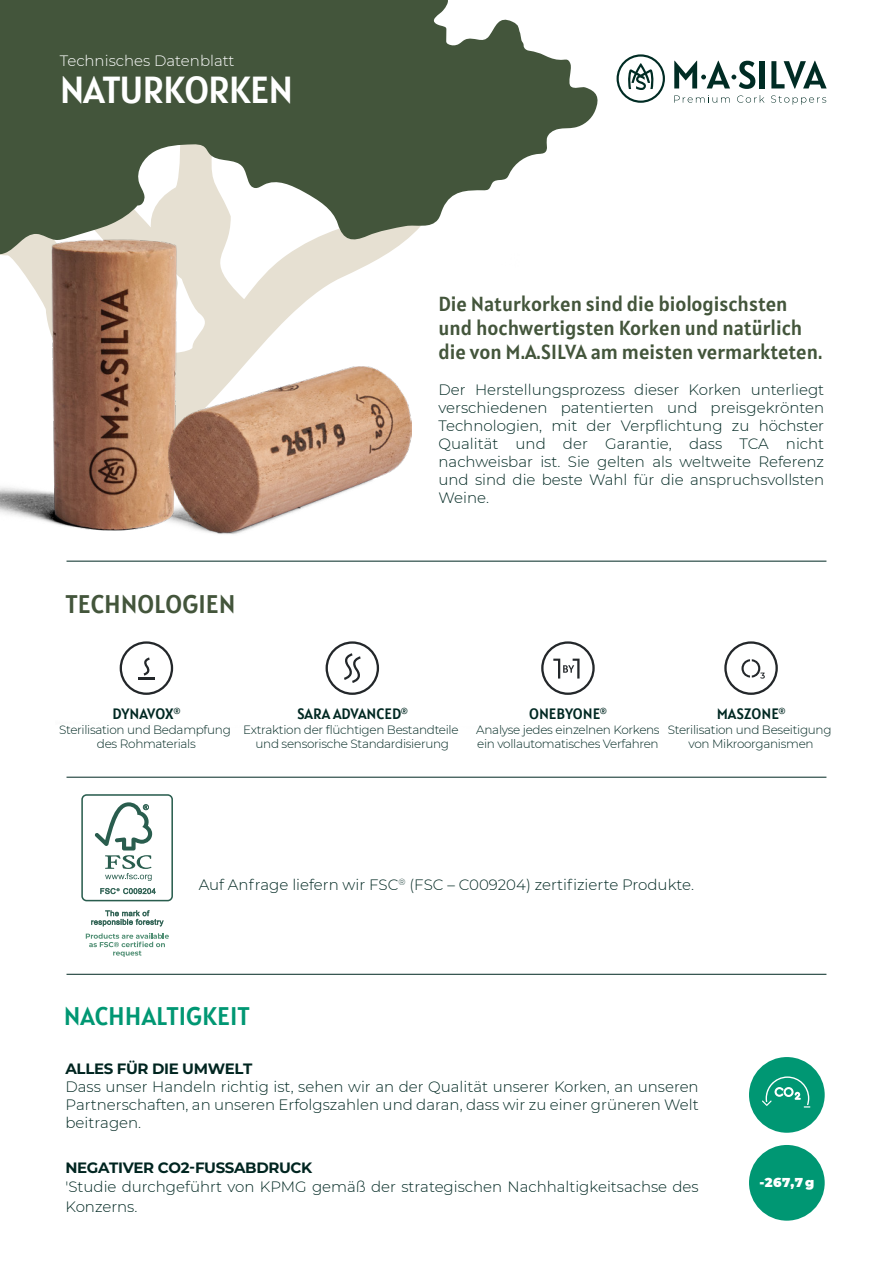
<style>
.page{position:relative;width:893px;height:1263px;background:#fff}
.page>*{position:absolute;margin:0;border:0;box-sizing:border-box;transform-origin:0 0}
.t1{font:37.5px "Alatsi";letter-spacing:-.025em;color:#fff}
.t2{font:25.35px "Alatsi";color:#009773}
.t3{font:25.35px "Alatsi";color:#43553b}
.t4{font:20.25px/24.3px "Alatsi";color:#43553b}
.t5{font:300 15px/18px "Montserrat";color:#002822;text-align:justify}
.t6{font:700 15px "Montserrat";letter-spacing:-.025em;color:#002520}
.t7{font:15px "Alatsi";color:#002822}
.t8{font:300 15px "Montserrat";color:#fff}
.t9{font:900 12.9px "Montserrat";color:#fff}
.t10{font:300 12px/14.4px "Montserrat";letter-spacing:-.025em;color:#002822;text-align:center}
</style>
<div class="page">
<svg style="left:206px;top:299px;width:102px;height:67px;fill:#e6e0d2"></svg>
<hr style="left:67px;top:561px;width:759px;height:1px;background:#002822">
<div style="left:749px;top:1057px;width:76px;height:76px;background:#009773;border-radius:50%"></div>
<svg style="left:762px;top:1076px;width:48px;height:31px"></svg>
<div style="left:749px;top:1145px;width:76px;height:76px;background:#009773;border-radius:50%"></div>
<svg style="left:0;top:0;width:598px;height:299px;fill:#43553b"></svg>
<svg style="left:674px;top:95px;width:56px;height:8px"></svg>
<svg style="left:737px;top:95px;width:27px;height:8px"></svg>
<svg style="left:771px;top:95px;width:55px;height:10px"></svg>
<div style="left:760px;top:61px;width:5px;height:27px;background:#002c24"></div>
<svg style="left:771px;top:61px;width:56px;height:28px"></svg>
<svg style="left:674px;top:61px;width:81px;height:28px"></svg>
<svg style="left:617px;top:54px;width:48px;height:49px"></svg>
<img style="left:0;top:207px;width:206px;height:324px">
<img style="left:169px;top:366px;width:243px;height:168px">
<hr style="left:67px;top:974px;width:759px;height:1px;background:#002822">
<hr style="left:67px;top:777px;width:759px;height:1px;background:#002822">
<svg style="left:82px;top:794px;width:91px;height:107px"></svg>
<svg style="left:91px;top:910px;width:73px;height:16px"></svg>
<svg style="left:86px;top:933px;width:83px;height:24px"></svg>
<svg style="left:120px;top:641px;width:53px;height:54px"></svg>
<hr style="left:138px;top:677px;width:17px;height:3px;background:#23272a">
<svg style="left:724px;top:641px;width:54px;height:54px"></svg>
<svg style="left:541px;top:641px;width:54px;height:54px"></svg>
<svg style="left:326px;top:641px;width:53px;height:54px"></svg>
<p class="t8" style="left:60px;top:50px;width:176px">Technisches Datenblatt</p>
<h1 class="t1" style="left:60px;top:58px;width:235px">NATURKORKEN</h1>
<h2 class="t3" style="left:65px;top:583px;width:172px">TECHNOLOGIEN</h2>
<h3 class="t4" style="left:438px;top:289px;width:385px">Die Naturkorken sind die biologischsten und hochwertigsten Korken und natürlich die von M.A.SILVA am meisten vermarkteten.</h3>
<p class="t5" style="left:438px;top:380px;width:387px">Der Herstellungsprozess dieser Korken unterliegt verschiedenen patentierten und preisgekrönten Technologien, mit der Verpflichtung zu höchster Qualität und der Garantie, dass TCA nicht nachweisbar ist. Sie gelten als weltweite Referenz und sind die beste Wahl für die anspruchsvollsten Weine.</p>
<p class="t7" style="left:113px;top:701px;width:69px">DYNAVOX<sup>®</sup></p>
<p class="t10" style="left:59px;top:722px;width:173px">Sterilisation und Bedampfung des Rohmaterials</p>
<p class="t7" style="left:297px;top:701px;width:112px">SARA ADVANCED<sup>®</sup></p>
<p class="t10" style="left:243px;top:722px;width:217px">Extraktion der flüchtigen Bestandteile und sensorische Standardisierung</p>
<p class="t7" style="left:529px;top:701px;width:79px">ONEBYONE<sup>®</sup></p>
<p class="t10" style="left:476px;top:722px;width:185px;text-align:left">Analyse jedes einzelnen Korkens ein vollautomatisches Verfahren</p>
<p class="t7" style="left:717px;top:701px;width:70px">MASZONE<sup>®</sup></p>
<p class="t10" style="left:668px;top:722px;width:165px">Sterilisation und Beseitigung von Mikroorganismen</p>
<p class="t5" style="left:199px;top:875px;width:497px">Auf Anfrage liefern wir FSC<sup>®</sup> (FSC – C009204) zertifizierte Produkte.</p>
<h2 class="t2" style="left:64px;top:994px;width:187px">NACHHALTIGKEIT</h2>
<p class="t6" style="left:65px;top:1057px;width:188px">ALLES FÜR DIE UMWELT</p>
<p class="t5" style="left:65px;top:1077px;width:635px">Dass unser Handeln richtig ist, sehen wir an der Qualität unserer Korken, an unseren Partnerschaften, an unseren Erfolgszahlen und daran, dass wir zu einer grüneren Welt beitragen.</p>
<p class="t6" style="left:65px;top:1156px;width:248px">NEGATIVER CO2-FUSSABDRUCK</p>
<p class="t5" style="left:65px;top:1176px;width:635px;line-height:19.5px">'Studie durchgeführt von KPMG gemäß der strategischen Nachhaltigkeitsachse des<br>Konzerns.</p>
<p class="t9" style="left:760px;top:1173px;width:56px">-267,7 g</p>
</div>
